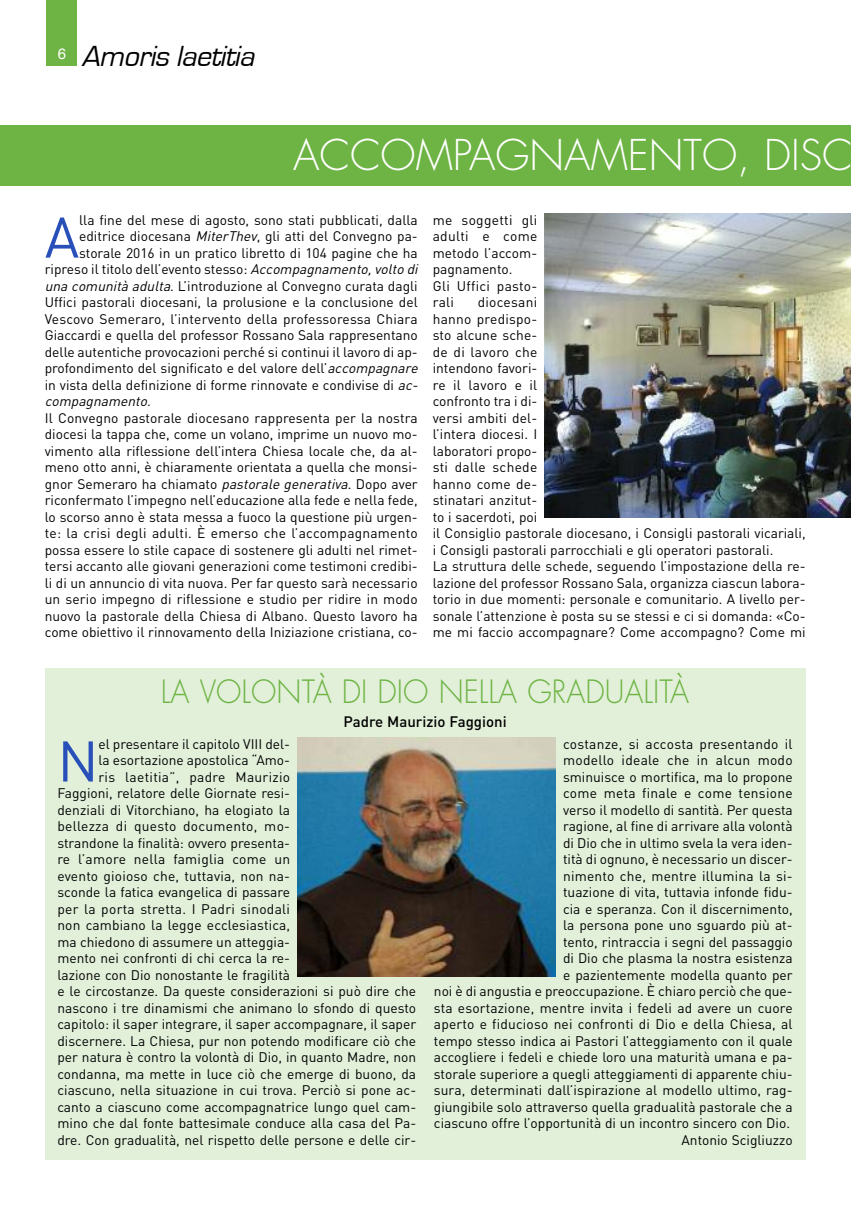
<style>
.page{position:relative;width:851px;height:1205px;background:#fff}
.page>*{position:absolute;margin:0;border:0;box-sizing:border-box;transform-origin:0 0}
.t1{font:56.38px "DIN";color:#2950b8}
.t2{font:300 41.25px "Futura Std";color:#fff}
.t3{font:300 31.25px "Futura Std";color:#6eb444;scale:.95 1}
.t4{font:italic 30px "Eurostile";color:#000}
.t5{font:500 15px "DIN";color:#000}
.t6{font:13.75px/16.5px "DIN";color:#000}
.t7{font:13.75px/16.5px "DIN";letter-spacing:.02em;color:#000}
.t8{font:italic 13.75px "DIN";color:#000}
.s1{font-style:italic}
.s2{font-style:normal}
</style>
<div class="page">
<div style="left:47px;top:0;width:30px;height:65px;background:#6eb444"></div>
<div style="left:0;top:125px;width:850px;height:61px;background:#6eb444"></div>
<div style="left:45px;top:669px;width:760px;height:491px;background:#e2f0da"></div>
<img style="left:544px;top:214px;width:306px;height:304px">
<img style="left:297px;top:737px;width:258px;height:239px">
<h3 class="t4" style="left:58px;top:42px;width:204px"><sup>6</sup> amoris laetitia</h3>
<h2 class="t2" style="left:293px;top:136px;width:561px">ACCOMPAGNAMENTO, DISC</h2>
<h1 class="t1" style="left:45px;top:205px;width:36px">A</h1>
<p class="t6" style="left:79px;top:212px;width:340px">lla fine del mese di agosto, sono stati pubblicati, dalla</p>
<p class="t6" style="left:79px;top:228px;width:340px">editrice diocesana <span class="s1">MiterThev</span>, gli atti del Convegno pa-</p>
<p class="t6" style="left:79px;top:245px;width:340px">storale 2016 in un pratico libretto di 104 pagine che ha</p>
<p class="t6" style="left:45px;top:261px;width:377px">ripreso il titolo dell’evento stesso: <span class="s1">Accompagnamento,voltodi</span></p>
<p class="t6" style="left:45px;top:278px;width:374px"><span class="s1">unacomunitàadulta</span>. L’introduzione al Convegno curata dagli</p>
<p class="t6" style="left:45px;top:294px;width:374px">Uffici pastorali diocesani, la prolusione e la conclusione del</p>
<p class="t6" style="left:45px;top:311px;width:374px">Vescovo Semeraro, l’intervento della professoressa Chiara</p>
<p class="t6" style="left:45px;top:327px;width:374px">Giaccardi e quella del professor Rossano Sala rappresentano</p>
<p class="t6" style="left:45px;top:344px;width:374px">delle autentiche provocazioni perché si continui il lavoro di ap-</p>
<p class="t6" style="left:45px;top:360px;width:377px">profondimento del significato e del valore dell’<span class="s1">accompagnare</span></p>
<p class="t6" style="left:45px;top:377px;width:377px">in vista della definizione di forme rinnovate e condivise di <span class="s1">ac-</span></p>
<p class="t8" style="left:45px;top:393px;width:107px">compagnamento<span class="s2">.</span></p>
<p class="t6" style="left:45px;top:410px;width:374px">Il Convegno pastorale diocesano rappresenta per la nostra</p>
<p class="t6" style="left:45px;top:426px;width:374px">diocesi la tappa che, come un volano, imprime un nuovo mo-</p>
<p class="t6" style="left:45px;top:443px;width:374px">vimento alla riflessione dell’intera Chiesa locale che, da al-</p>
<p class="t6" style="left:45px;top:459px;width:374px">meno otto anni, è chiaramente orientata a quella che monsi-</p>
<p class="t6" style="left:45px;top:476px;width:374px">gnor Semeraro ha chiamato <span class="s1">pastoralegenerativa</span>. Dopo aver</p>
<p class="t6" style="left:45px;top:492px;width:374px">riconfermato l’impegno nell’educazione alla fede e nella fede,</p>
<p class="t6" style="left:45px;top:509px;width:374px">lo scorso anno è stata messa a fuoco la questione più urgen-</p>
<p class="t6" style="left:45px;top:525px;width:374px">te: la crisi degli adulti. È emerso che l’accompagnamento</p>
<p class="t6" style="left:45px;top:542px;width:374px">possa essere lo stile capace di sostenere gli adulti nel rimet-</p>
<p class="t6" style="left:45px;top:558px;width:374px">tersi accanto alle giovani generazioni come testimoni credibi-</p>
<p class="t6" style="left:45px;top:575px;width:374px">li di un annuncio di vita nuova. Per far questo sarà necessario</p>
<p class="t6" style="left:45px;top:591px;width:374px">un serio impegno di riflessione e studio per ridire in modo</p>
<p class="t6" style="left:45px;top:608px;width:374px">nuovo la pastorale della Chiesa di Albano. Questo lavoro ha</p>
<p class="t6" style="left:45px;top:624px;width:374px">come obiettivo il rinnovamento della Iniziazione cristiana, co-</p>
<p class="t7" style="left:432px;top:212px;width:106px">me soggetti gli adulti e come metodo l’accom&shy;pagnamento.<br>Gli Uffici pasto&shy;rali</p>
<p class="t6" style="left:432px;top:294px;width:374px;text-indent:45px">diocesani<br>hanno predispo-<br>sto alcune sche-<br>de di lavoro che<br>intendono favori-<br>re il lavoro e il<br>confronto tra i di-<br>versi ambiti del-<br>l’intera diocesi. I<br>laboratori propo-<br>sti dalle schede<br>hanno come de-<br>stinatari anzitut-<br>to i sacerdoti, poi<br>il Consiglio pastorale diocesano, i Consigli pastorali vicariali, i Consigli pastorali parrocchiali e gli operatori pastorali.<br>La struttura delle schede, seguendo l’impostazione della re&shy;lazione del professor Rossano Sala, organizza ciascun labora&shy;torio in due momenti: personale e comunitario. A livello per&shy;sonale l’attenzione è posta su se stessi e ci si domanda: «Co&shy;me mi faccio accompagnare? Come accompagno? Come mi</p>
<h3 class="t3" style="left:161px;top:677px;width:557px">LA VOLONTÀ DI DIO NELLA GRADUALITÀ</h3>
<p class="t5" style="left:343px;top:713px;width:165px">Padre Maurizio Faggioni</p>
<h1 class="t1" style="left:57px;top:729px;width:43px">N</h1>
<p class="t6" style="left:98px;top:735px;width:193px">el presentare il capitolo VIII del-</p>
<p class="t6" style="left:98px;top:752px;width:193px">la esortazione apostolica “Amo-</p>
<p class="t7" style="left:98px;top:768px;width:193px">ris laetitia”, padre Maurizio</p>
<p class="t6" style="left:57px;top:785px;width:234px">Faggioni, relatore delle Giornate resi-</p>
<p class="t6" style="left:57px;top:801px;width:234px">denziali di Vitorchiano, ha elogiato la</p>
<p class="t7" style="left:57px;top:818px;width:234px">bellezza di questo documento, mo-</p>
<p class="t6" style="left:57px;top:834px;width:234px">strandone la finalità: ovvero presenta-</p>
<p class="t7" style="left:57px;top:851px;width:234px">re l’amore nella famiglia come un</p>
<p class="t6" style="left:57px;top:867px;width:234px">evento gioioso che, tuttavia, non na-</p>
<p class="t6" style="left:57px;top:884px;width:234px">sconde la fatica evangelica di passare</p>
<p class="t7" style="left:57px;top:900px;width:234px">per la porta stretta. I Padri sinodali</p>
<p class="t6" style="left:57px;top:917px;width:234px">non cambiano la legge ecclesiastica,</p>
<p class="t6" style="left:57px;top:933px;width:234px">ma chiedono di assumere un atteggia-</p>
<p class="t6" style="left:57px;top:950px;width:234px">mento nei confronti di chi cerca la re-</p>
<p class="t6" style="left:57px;top:966px;width:234px">lazione con Dio nonostante le fragilità</p>
<p class="t6" style="left:57px;top:983px;width:360px">e le circostanze. Da queste considerazioni si può dire che</p>
<p class="t6" style="left:57px;top:999px;width:360px">nascono i tre dinamismi che animano lo sfondo di questo</p>
<p class="t6" style="left:57px;top:1016px;width:360px">capitolo: il saper integrare, il saper accompagnare, il saper</p>
<p class="t6" style="left:57px;top:1032px;width:360px">discernere. La Chiesa, pur non potendo modificare ciò che</p>
<p class="t6" style="left:57px;top:1049px;width:360px">per natura è contro la volontà di Dio, in quanto Madre, non</p>
<p class="t6" style="left:57px;top:1065px;width:360px">condanna, ma mette in luce ciò che emerge di buono, da</p>
<p class="t6" style="left:57px;top:1082px;width:360px">ciascuno, nella situazione in cui trova. Perciò si pone ac-</p>
<p class="t6" style="left:57px;top:1098px;width:360px">canto a ciascuno come accompagnatrice lungo quel cam-</p>
<p class="t6" style="left:57px;top:1115px;width:360px">mino che dal fonte battesimale conduce alla casa del Pa-</p>
<p class="t6" style="left:57px;top:1131px;width:360px">dre. Con gradualità, nel rispetto delle persone e delle cir-</p>
<p class="t6" style="left:434px;top:735px;width:360px;text-align:right">costanze, si accosta presentando il<br>modello ideale che in alcun modo<br>sminuisce o mortifica, ma lo propone<br>come meta finale e come tensione<br>verso il modello di santità. Per questa<br>ragione, al fine di arrivare alla volontà<br>di Dio che in ultimo svela la vera iden-<br>tità di ognuno, è necessario un discer-<br>nimento che, mentre illumina la si-<br>tuazione di vita, tuttavia infonde fidu-<br>cia e speranza. Con il discernimento,<br>la persona pone uno sguardo più at-<br>tento, rintraccia i segni del passaggio<br>di Dio che plasma la nostra esistenza<br>e pazientemente modella quanto per<br>noi è di angustia e preoccupazione. È chiaro perciò che que&shy;sta esortazione, mentre invita i fedeli ad avere un cuore aperto e fiducioso nei confronti di Dio e della Chiesa, al tempo stesso indica ai Pastori l’atteggiamento con il quale accogliere i fedeli e chiede loro una maturità umana e pa&shy;storale superiore a quegli atteggiamenti di apparente chiu&shy;sura, determinati dall’ispirazione al modello ultimo, rag&shy;giungibile solo attraverso quella gradualità pastorale che a ciascuno offre l’opportunità di un incontro sincero con Dio.<br>Antonio Scigliuzzo</p>
</div>
